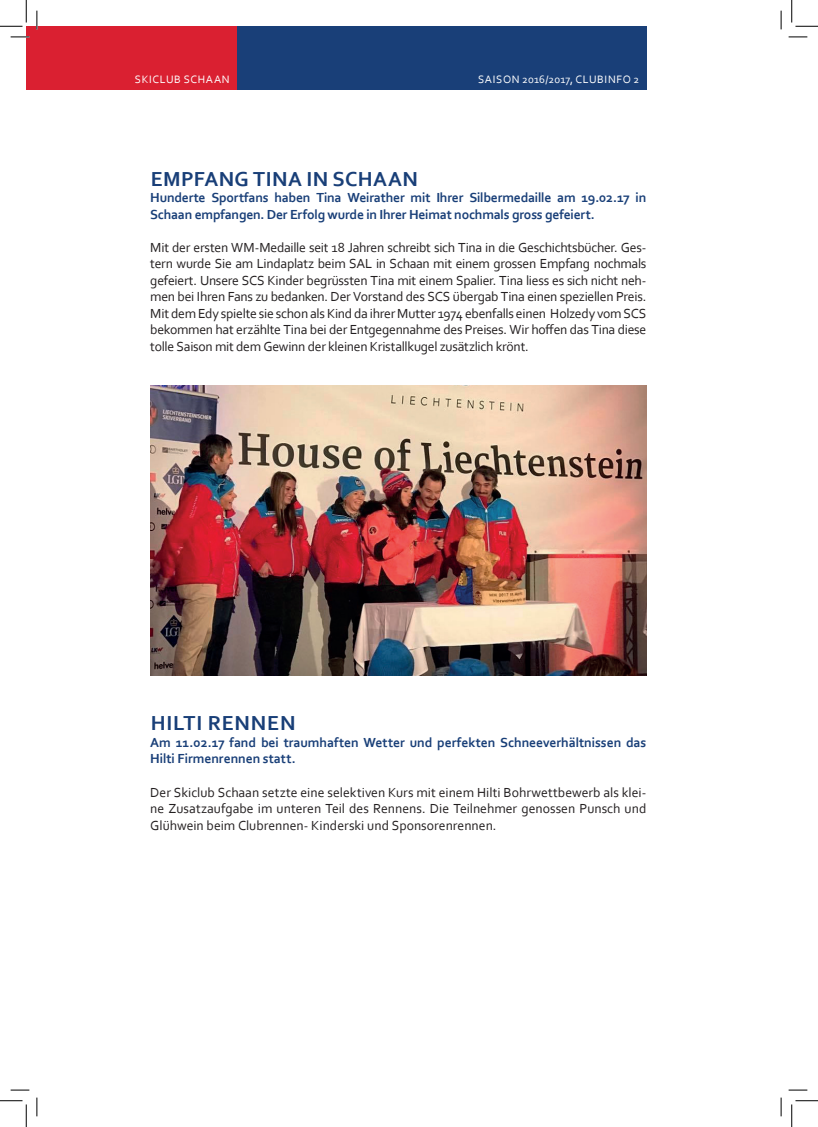
<style>
.page{position:relative;width:818px;height:1127px;background:#fff}
.page>*{position:absolute;margin:0;border:0;box-sizing:border-box;transform-origin:0 0}
.t1{font:700 21.25px "Corbel";letter-spacing:.02em;color:#193f78}
.t2{font:700 21.25px "Corbel";letter-spacing:.04em;color:#193f78}
.t3{font:13.75px/16.5px "Corbel";letter-spacing:-.01em;color:#231f20;text-align:justify}
.t4{font:700 13.75px/16.5px "Corbel";letter-spacing:-.015em;color:#193f78}
.t5{font:11.25px "Corbel";letter-spacing:.05em;color:#fff}
</style>
<div class="page">
<div style="left:26px;top:26px;width:211px;height:64px;background:#da2031"></div>
<div style="left:237px;top:26px;width:409px;height:64px;background:#193f78"></div>
<img style="left:150px;top:385px;width:496px;height:290px">
<svg style="left:11px;top:36px;width:18px;height:2px"></svg>
<svg style="left:788px;top:36px;width:19px;height:2px"></svg>
<svg style="left:11px;top:1089px;width:18px;height:1px"></svg>
<svg style="left:788px;top:1089px;width:19px;height:1px"></svg>
<svg style="left:36px;top:11px;width:2px;height:18px"></svg>
<svg style="left:36px;top:1097px;width:2px;height:18px"></svg>
<svg style="left:780px;top:11px;width:2px;height:18px"></svg>
<svg style="left:780px;top:1097px;width:2px;height:18px"></svg>
<svg style="left:0;top:0;width:27px;height:27px"></svg>
<svg style="left:0;top:1100px;width:27px;height:26px"></svg>
<svg style="left:791px;top:0;width:27px;height:27px"></svg>
<svg style="left:791px;top:1100px;width:27px;height:26px"></svg>
<p class="t5" style="left:135px;top:72px;width:96px">SKICLUB SCHAAN</p>
<p class="t5" style="left:478px;top:72px;width:163px">SAISON 2016/2017, CLUBINFO 2</p>
<h1 class="t1" style="left:151px;top:165px;width:269px">EMPFANG TINA IN SCHAAN</h1>
<p class="t4" style="left:150px;top:189px;width:498px">Hunderte Sportfans haben Tina Weirather mit Ihrer Silbermedaille am 19.02.17 in<br>Schaan empfangen. Der Erfolg wurde in Ihrer Heimat nochmals gross gefeiert.</p>
<p class="t3" style="left:150px;top:238px;width:498px">Mit der ersten WM-Medaille seit 18 Jahren schreibt sich Tina in die Geschichtsbücher. Ges&shy;tern wurde Sie am Lindaplatz beim SAL in Schaan mit einem grossen Empfang nochmals gefeiert. Unsere SCS Kinder begrüssten Tina mit einem Spalier. Tina liess es sich nicht neh&shy;men bei Ihren Fans zu bedanken. Der Vorstand des SCS übergab Tina einen speziellen Preis.<br>Mit dem Edy spielte sie schon als Kind da ihrer Mutter 1974 ebenfalls einen Holzedy vom SCS bekommen hat erzählte Tina bei der Entgegennahme des Preises. Wir hoffen das Tina diese tolle Saison mit dem Gewinn der kleinen Kristallkugel zusätzlich krönt.</p>
<h1 class="t2" style="left:151px;top:710px;width:146px">HILTI RENNEN</h1>
<p class="t4" style="left:150px;top:733px;width:498px">Am 11.02.17 fand bei traumhaften Wetter und perfekten Schneeverhältnissen das<br>Hilti Firmenrennen statt.</p>
<p class="t3" style="left:150px;top:783px;width:498px">Der Skiclub Schaan setzte eine selektiven Kurs mit einem Hilti Bohrwettbewerb als klei&shy;ne Zusatzaufgabe im unteren Teil des Rennens. Die Teilnehmer genossen Punsch und Glühwein beim Clubrennen- Kinderski und Sponsorenrennen.</p>
</div>
